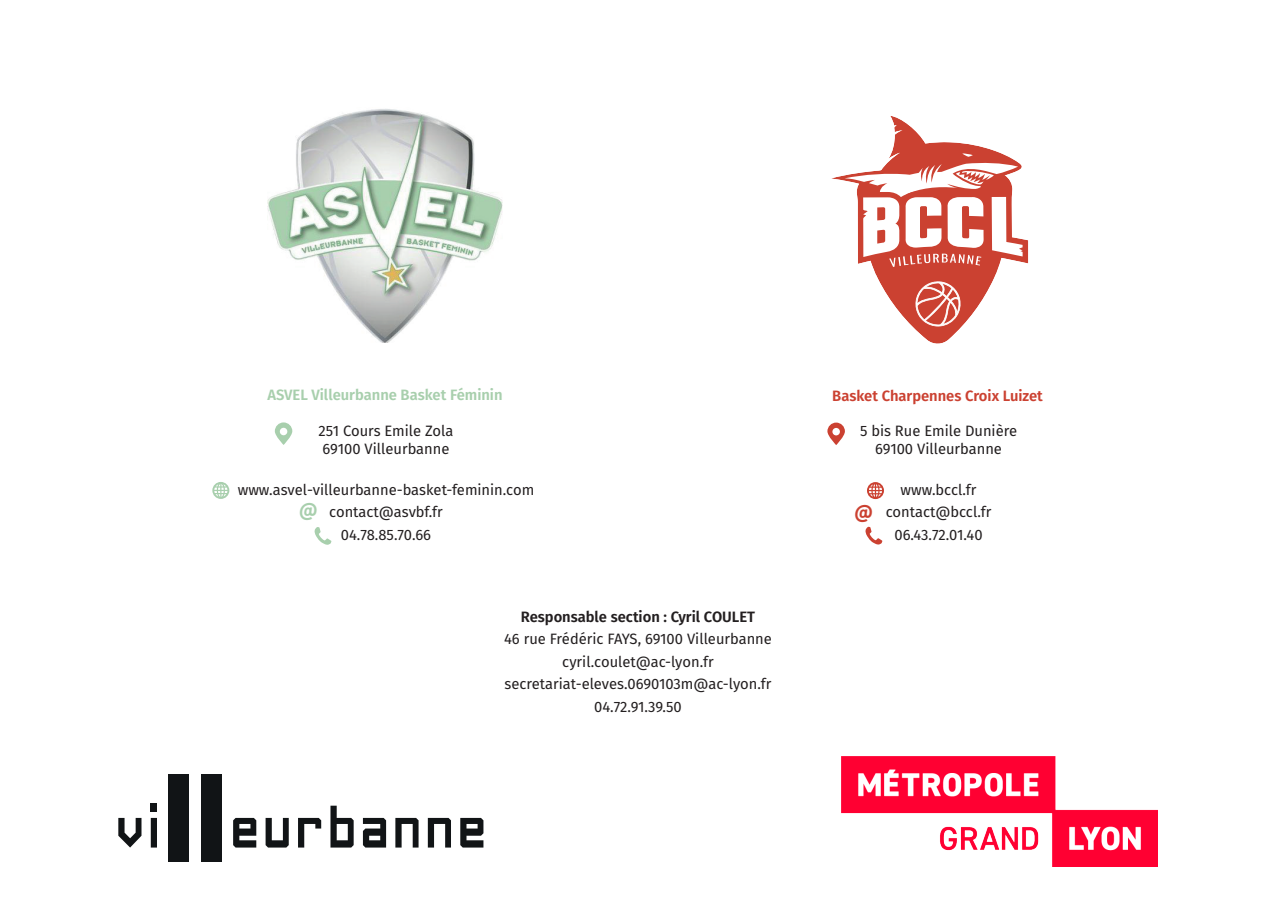
<style>
.page{position:relative;width:1276px;height:906px;background:#fff}
.page>*{position:absolute;margin:0;border:0;box-sizing:border-box;transform-origin:0 0}
.t1{font:700 22.5px "Barlow";color:#cb4131}
.t2{font:700 22.5px "Barlow";color:#a8cfad}
.t3{font:15px/22.5px "Fira Sans";color:#231f20;text-align:center}
.t4{font:600 15px "Fira Sans";color:#a8cfad}
.t5{font:600 15px "Fira Sans";color:#231f20}
.t6{font:600 15px "Fira Sans";color:#cb4131}
</style>
<div class="page">
<svg style="left:867px;top:482px;width:17px;height:17px"></svg>
<svg style="left:827px;top:422px;width:18px;height:23px"></svg>
<div style="left:832px;top:428px;width:8px;height:7px;background:#fff;border-radius:50%"></div>
<svg style="left:865px;top:527px;width:17px;height:18px"></svg>
<svg style="left:831px;top:116px;width:198px;height:228px"></svg>
<svg style="left:212px;top:482px;width:17px;height:17px"></svg>
<svg style="left:275px;top:422px;width:17px;height:23px"></svg>
<div style="left:280px;top:428px;width:7px;height:7px;background:#fff;border-radius:50%"></div>
<svg style="left:314px;top:527px;width:17px;height:18px"></svg>
<img style="left:267px;top:109px;width:236px;height:234px">
<img style="left:841px;top:756px;width:316px;height:111px">
<svg style="left:151px;top:818px;width:6px;height:29px"></svg>
<div style="left:151px;top:803px;width:6px;height:8px;background:#111416"></div>
<svg style="left:118px;top:818px;width:23px;height:29px"></svg>
<svg style="left:460px;top:818px;width:23px;height:29px"></svg>
<svg style="left:428px;top:818px;width:23px;height:29px"></svg>
<svg style="left:395px;top:818px;width:23px;height:29px"></svg>
<svg style="left:363px;top:818px;width:23px;height:29px"></svg>
<svg style="left:330px;top:805px;width:24px;height:42px"></svg>
<svg style="left:298px;top:818px;width:23px;height:29px"></svg>
<svg style="left:266px;top:818px;width:23px;height:29px"></svg>
<svg style="left:233px;top:818px;width:23px;height:29px"></svg>
<div style="left:201px;top:774px;width:21px;height:87px;background:#111416"></div>
<div style="left:168px;top:774px;width:21px;height:87px;background:#111416"></div>
<p class="t4" style="left:267px;top:383px;width:237px">ASVEL Villeurbanne Basket Féminin</p>
<p class="t3" style="left:319px;top:422px;width:136px;line-height:18px;text-align:left">251 Cours Emile Zola<br>69100 Villeurbanne</p>
<p class="t3" style="left:238px;top:478px;width:298px">www.asvel-villeurbanne-basket-feminin.com contact@asvbf.fr<br>04.78.85.70.66</p>
<h1 class="t2" style="left:299px;top:493px;width:20px">@</h1>
<p class="t5" style="left:521px;top:604px;width:236px">Responsable section : Cyril COULET</p>
<p class="t3" style="left:504px;top:627px;width:269px">46 rue Frédéric FAYS, 69100 Villeurbanne cyril.coulet@ac-lyon.fr secretariat-eleves.0690103m@ac-lyon.fr<br>04.72.91.39.50</p>
<p class="t6" style="left:832px;top:383px;width:212px">Basket Charpennes Croix Luizet</p>
<p class="t3" style="left:860px;top:422px;width:158px;line-height:18px">5 bis Rue Emile Dunière<br>69100 Villeurbanne</p>
<p class="t3" style="left:886px;top:478px;width:107px">www.bccl.fr contact@bccl.fr<br>06.43.72.01.40</p>
<h1 class="t1" style="left:854px;top:495px;width:20px">@</h1>
</div>
